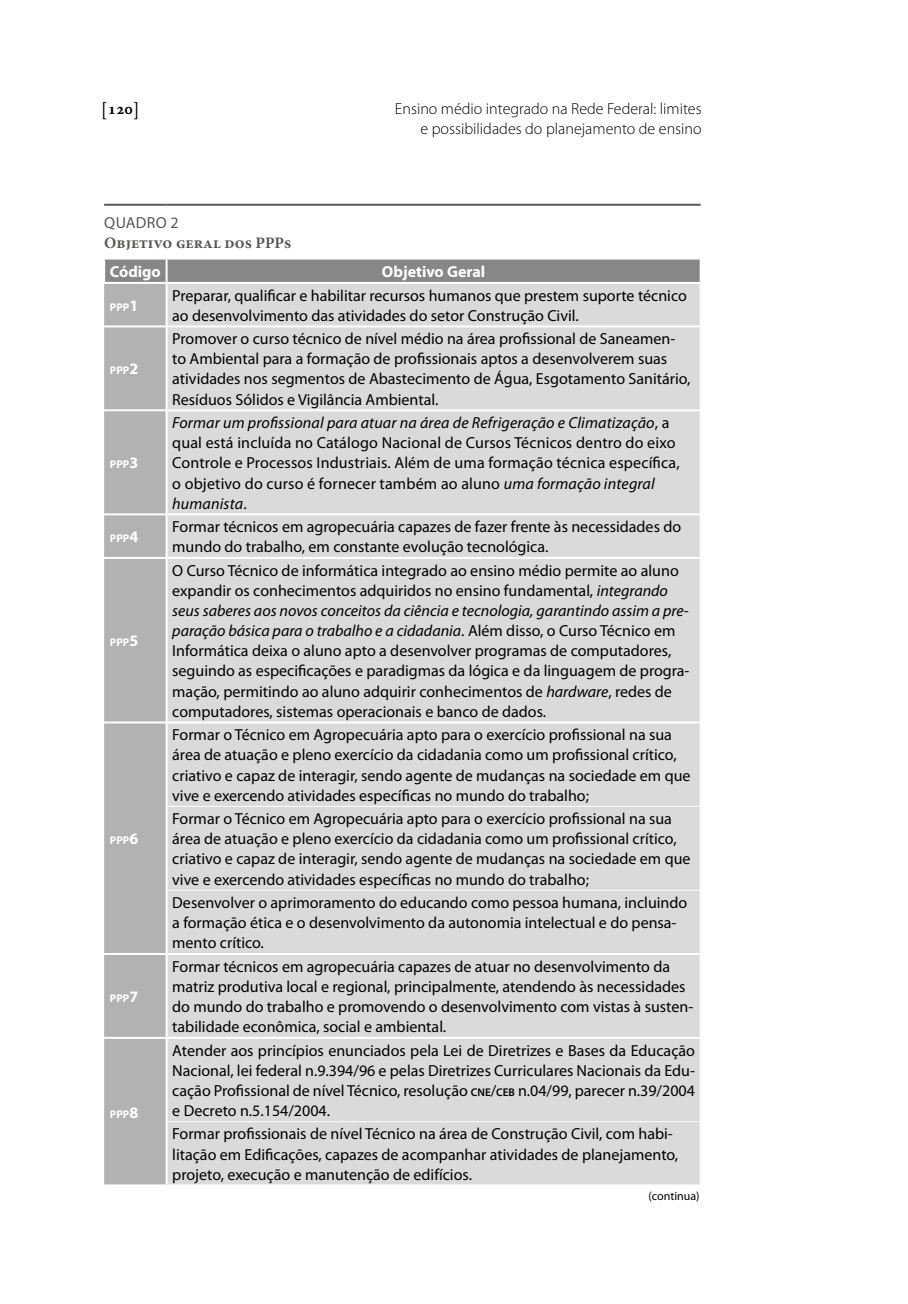
<style>
.page{position:relative;width:908px;height:1304px;background:#fff}
.page>*{position:absolute;margin:0;border:0;box-sizing:border-box;transform-origin:0 0}
.t1{font:16px/20.2px "Myriad Pro";color:#000}
.t2{font:300 16px/20px "Myriad Pro";color:#000;text-align:right}
.t3{font:700 16px "Minion Pro";color:#575756}
.t4{font:700 16px "Myriad Pro";color:#fff}
.t5{font:16px "Myriad Pro";letter-spacing:.02em;color:#575756}
.t6{font:700 16px "Minion Pro";color:#000}
.t7{font:12px "Myriad Pro";color:#000}
.t8{font:700 11.2px "Myriad Pro";color:#fff}
.s1{font-weight:400;font-size:20px}
.s2{font-size:16px}
.s3{font-style:italic}
.s4{font-weight:600;font-size:11.2px}
</style>
<div class="page">
<div style="left:105px;top:260px;width:594px;height:22px;background:#878787"></div>
<div style="left:104px;top:284px;width:61px;height:900px;background:#b3b2b2"></div>
<div style="left:167px;top:284px;width:532px;height:900px;background:#dadada"></div>
<hr style="left:165px;top:260px;width:2px;height:22px;background:#fff">
<hr style="left:104px;top:325px;width:62px;height:2px;background:#fff">
<hr style="left:166px;top:325px;width:535px;height:2px;background:#fff">
<hr style="left:104px;top:409px;width:62px;height:2px;background:#fff">
<hr style="left:166px;top:409px;width:535px;height:2px;background:#fff">
<hr style="left:104px;top:513px;width:62px;height:2px;background:#fff">
<hr style="left:166px;top:513px;width:535px;height:2px;background:#fff">
<hr style="left:104px;top:557px;width:62px;height:2px;background:#fff">
<hr style="left:166px;top:557px;width:535px;height:2px;background:#fff">
<hr style="left:104px;top:721px;width:62px;height:2px;background:#fff">
<hr style="left:166px;top:721px;width:535px;height:2px;background:#fff">
<hr style="left:104px;top:953px;width:62px;height:2px;background:#fff">
<hr style="left:166px;top:953px;width:535px;height:2px;background:#fff">
<hr style="left:104px;top:1037px;width:62px;height:2px;background:#fff">
<hr style="left:166px;top:1037px;width:535px;height:2px;background:#fff">
<hr style="left:104px;top:204px;width:62px;height:2px;background:#575756">
<hr style="left:166px;top:204px;width:534px;height:2px;background:#575756">
<hr style="left:167px;top:806px;width:532px;height:1px;background:#fff">
<hr style="left:167px;top:890px;width:532px;height:1px;background:#fff">
<hr style="left:167px;top:1121px;width:532px;height:1px;background:#fff">
<p class="t6" style="left:101px;top:98px;width:40px"><span class="s1">[</span>120<span class="s1">]</span></p>
<p class="t2" style="left:395px;top:98px;width:308px">Ensino médio integrado na Rede Federal: limites e possibilidades do planejamento de ensino</p>
<p class="t5" style="left:104px;top:213px;width:76px">QUADRO 2</p>
<p class="t3" style="left:104px;top:232px;width:188px">Objetivo geral dos PPPs</p>
<p class="t4" style="left:110px;top:261px;width:53px">Código</p>
<p class="t4" style="left:382px;top:261px;width:105px">Objetivo Geral</p>
<p class="t8" style="left:110px;top:300px;width:30px">ppp<span class="s2">1</span></p>
<p class="t1" style="left:172px;top:285px;width:516px">Preparar, qualificar e habilitar recursos humanos que prestem suporte técnico ao desenvolvimento das atividades do setor Construção Civil.</p>
<p class="t8" style="left:110px;top:363px;width:30px">ppp<span class="s2">2</span></p>
<p class="t1" style="left:172px;top:328px;width:519px">Promover o curso técnico de nível médio na área profissional de Saneamen&shy;to Ambiental para a formação de profissionais aptos a desenvolverem suas atividades nos segmentos de Abastecimento de Água, Esgotamento Sanitário, Resíduos Sólidos e Vigilância Ambiental.</p>
<p class="t8" style="left:110px;top:457px;width:30px">ppp<span class="s2">3</span></p>
<p class="t1" style="left:172px;top:412px;width:508px"><span class="s3">Formar um profissional para atuar na área de Refrigeração e Climatização</span>, a qual está incluída no Catálogo Nacional de Cursos Técnicos dentro do eixo Controle e Processos Industriais. Além de uma formação técnica específica, o objetivo do curso é fornecer também ao aluno <span class="s3">uma formação integral humanista</span>.</p>
<p class="t8" style="left:110px;top:531px;width:30px">ppp<span class="s2">4</span></p>
<p class="t1" style="left:172px;top:516px;width:510px">Formar técnicos em agropecuária capazes de fazer frente às necessidades do mundo do trabalho, em constante evolução tecnológica.</p>
<p class="t8" style="left:110px;top:635px;width:30px">ppp<span class="s2">5</span></p>
<p class="t8" style="left:110px;top:833px;width:30px">ppp<span class="s2">6</span></p>
<p class="t8" style="left:110px;top:991px;width:30px">ppp<span class="s2">7</span></p>
<p class="t8" style="left:110px;top:1107px;width:30px">ppp<span class="s2">8</span></p>
<p class="t1" style="left:172px;top:560px;width:518px">O Curso Técnico de informática integrado ao ensino médio permite ao aluno expandir os conhecimentos adquiridos no ensino fundamental, <span class="s3">integrando seus saberes aos novos conceitos da ciência e tecnologia, garantindo assim a pre&shy;paração básica para o trabalho e a cidadania</span>. Além disso, o Curso Técnico em Informática deixa o aluno apto a desenvolver programas de computadores, seguindo as especificações e paradigmas da lógica e da linguagem de progra&shy;mação, permitindo ao aluno adquirir conhecimentos de <span class="s3">hardware</span>, redes de computadores, sistemas operacionais e banco de dados.</p>
<p class="t1" style="left:172px;top:724px;width:519px">Formar o Técnico em Agropecuária apto para o exercício profissional na sua área de atuação e pleno exercício da cidadania como um profissional crítico, criativo e capaz de interagir, sendo agente de mudanças na sociedade em que vive e exercendo atividades específicas no mundo do trabalho;</p>
<p class="t1" style="left:172px;top:808px;width:519px">Formar o Técnico em Agropecuária apto para o exercício profissional na sua área de atuação e pleno exercício da cidadania como um profissional crítico, criativo e capaz de interagir, sendo agente de mudanças na sociedade em que vive e exercendo atividades específicas no mundo do trabalho;</p>
<p class="t1" style="left:172px;top:892px;width:516px">Desenvolver o aprimoramento do educando como pessoa humana, incluindo a formação ética e o desenvolvimento da autonomia intelectual e do pensa&shy;mento crítico.</p>
<p class="t1" style="left:172px;top:956px;width:522px">Formar técnicos em agropecuária capazes de atuar no desenvolvimento da matriz produtiva local e regional, principalmente, atendendo às necessidades do mundo do trabalho e promovendo o desenvolvimento com vistas à susten&shy;tabilidade econômica, social e ambiental.</p>
<p class="t1" style="left:172px;top:1040px;width:524px;text-align:justify">Atender aos princípios enunciados pela Lei de Diretrizes e Bases da Educação Nacional, lei federal n.9.394/96 e pelas Diretrizes Curriculares Nacionais da Edu&shy;cação Profissional de nível Técnico, resolução <span class="s4">CNE</span>/<span class="s4">CEB</span> n.04/99, parecer n.39/2004 e Decreto n.5.154/2004.</p>
<p class="t1" style="left:172px;top:1124px;width:507px">Formar profissionais de nível Técnico na área de Construção Civil, com habi&shy;litação em Edificações, capazes de acompanhar atividades de planejamento, projeto, execução e manutenção de edifícios.</p>
<p class="t7" style="left:648px;top:1189px;width:53px">(continua)</p>
</div>
